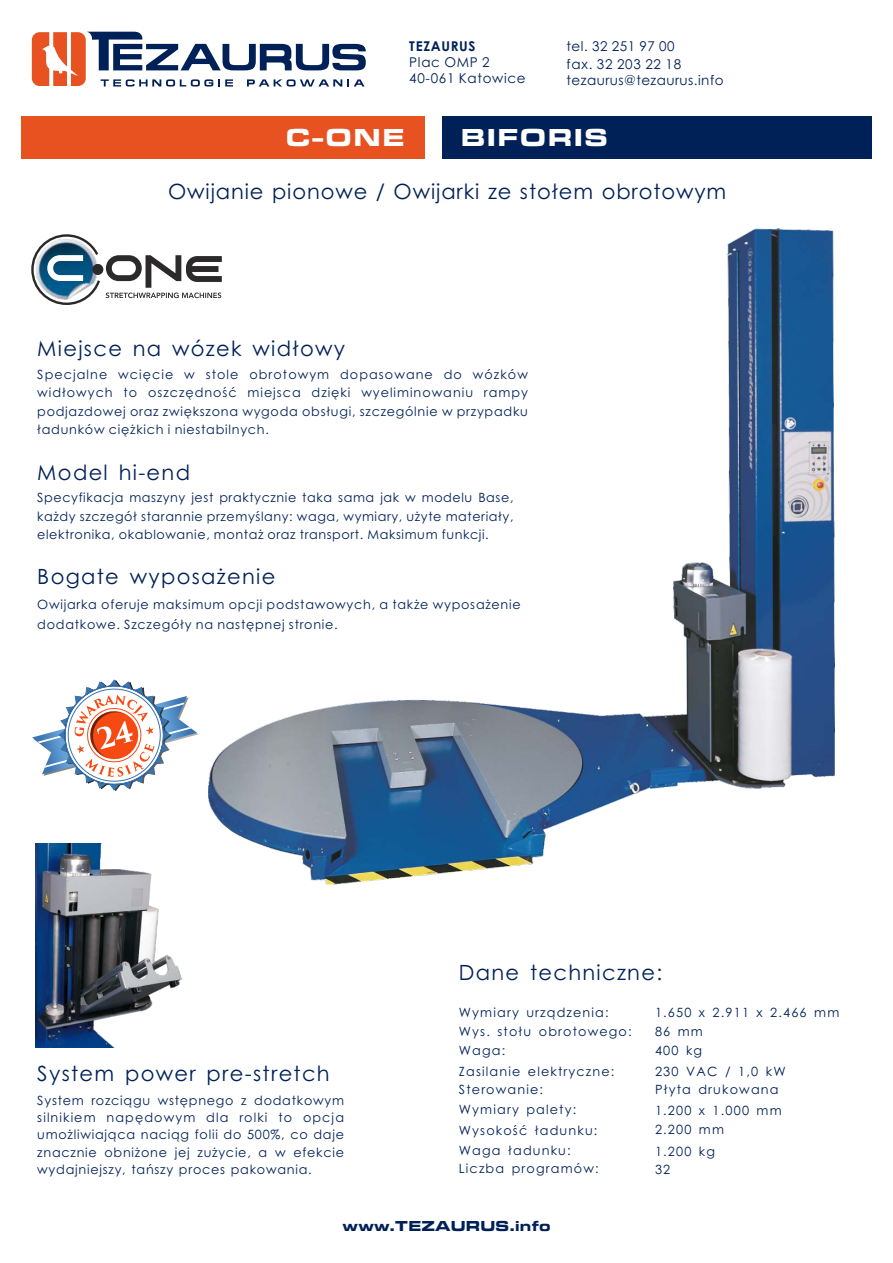
<style>
.page{position:relative;width:893px;height:1263px;background:#fff}
.page>*{position:absolute;margin:0;border:0;box-sizing:border-box;transform-origin:0 0}
.t1{font:700 expanded 25.5px "Microgramma DOT";letter-spacing:.115em;color:#fff}
.t2{font:21px "Century Gothic";letter-spacing:.06em;color:#002157}
.t3{font:700 expanded 15px "Microgramma DOT";letter-spacing:.06em;color:#002157}
.t4{font:13.5px/16px "Century Gothic";letter-spacing:.035em;color:#002157}
.t5{font:700 13.5px "Century Gothic";letter-spacing:.05em;color:#002157}
.t6{font:12.75px/17.2px "Century Gothic";letter-spacing:.06em;color:#002157;text-align:justify}
.t7{font:12.75px/18.8px "Century Gothic";letter-spacing:.09em;color:#002157}
</style>
<div class="page">
<div style="left:28px;top:29px;width:61px;height:60px;background:linear-gradient(to right,#fff,#fff);border:1px solid #fff;border-radius:9px"></div>
<svg style="left:32px;top:32px;width:334px;height:55px"></svg>
<img style="left:209px;top:228px;width:625px;height:656px">
<svg style="left:31px;top:233px;width:192px;height:73px"></svg>
<div style="left:442px;top:116px;width:430px;height:42px;background:#002157"></div>
<div style="left:21px;top:116px;width:404px;height:42px;background:#e85221"></div>
<img style="left:36px;top:843px;width:147px;height:204px">
<svg style="left:32px;top:679px;width:167px;height:112px"></svg>
<p class="t5" style="left:409px;top:41px;width:68px">TEZAURUS</p>
<p class="t4" style="left:409px;top:55px;width:118px">Plac OMP 2<br>40-061 Katowice</p>
<p class="t4" style="left:567px;top:39px;width:116px;line-height:17.5px">tel. 32 251 97 00 fax. 32 203 22 18</p>
<p class="t4" style="left:567px;top:73px;width:158px">tezaurus@tezaurus.info</p>
<h1 class="t1" style="left:287px;top:129px;width:119px">C-ONE</h1>
<h1 class="t1" style="left:461px;top:129px;width:147px">BIFORIS</h1>
<h2 class="t2" style="left:168px;top:183px;width:560px">Owijanie pionowe / Owijarki ze stołem obrotowym</h2>
<h2 class="t2" style="left:37px;top:340px;width:309px">Miejsce na wózek widłowy</h2>
<p class="t6" style="left:37px;top:366px;width:492px;line-height:18.6px">Specjalne wcięcie w stole obrotowym dopasowane do wózków widłowych to oszczędność miejsca dzięki wyeliminowaniu rampy podjazdowej oraz zwiększona wygoda obsługi, szczególnie w przypadku ładunków ciężkich i niestabilnych.</p>
<h2 class="t2" style="left:37px;top:464px;width:154px">Model hi-end</h2>
<p class="t6" style="left:37px;top:490px;width:478px;line-height:18.1px">Specyfikacja maszyny jest praktycznie taka sama jak w modelu Base, każdy szczegół starannie przemyślany: waga, wymiary, użyte materiały, elektronika, okablowanie, montaż oraz transport. Maksimum funkcji.</p>
<h2 class="t2" style="left:37px;top:569px;width:240px">Bogate wyposażenie</h2>
<p class="t6" style="left:37px;top:595px;width:485px;line-height:20.7px">Owijarka oferuje maksimum opcji podstawowych, a także wyposażenie dodatkowe. Szczegóły na następnej stronie.</p>
<h2 class="t2" style="left:37px;top:1065px;width:294px">System power pre-stretch</h2>
<p class="t6" style="left:37px;top:1093px;width:308px">System rozciągu wstępnego z dodatkowym silnikiem napędowym dla rolki to opcja umożliwiająca naciąg folii do 500%, co daje znacznie obniżone jej zużycie, a w efekcie wydajniejszy, tańszy proces pakowania.</p>
<h2 class="t2" style="left:459px;top:964px;width:205px">Dane techniczne:</h2>
<p class="t7" style="left:459px;top:1004px;width:174px">Wymiary urządzenia:<br>Wys. stołu obrotowego:<br>Waga:</p>
<p class="t7" style="left:459px;top:1063px;width:157px;line-height:17.9px">Zasilanie elektryczne:<br>Sterowanie:</p>
<p class="t7" style="left:459px;top:1100px;width:140px;line-height:20.7px">Wymiary palety:<br>Wysokość ładunku:<br>Waga ładunku:</p>
<p class="t7" style="left:459px;top:1160px;width:141px">Liczba programów:</p>
<p class="t6" style="left:655px;top:1161px;width:17px">32</p>
<p class="t7" style="left:655px;top:1005px;width:186px">1.650 x 2.911 x 2.466 mm<br>86 mm<br>400 kg</p>
<p class="t7" style="left:655px;top:1064px;width:132px;line-height:17.9px">230 VAC / 1,0 kW<br>Płyta drukowana</p>
<p class="t7" style="left:655px;top:1102px;width:128px">1.200 x 1.000 mm<br>2.200 mm</p>
<p class="t6" style="left:655px;top:1143px;width:62px">1.200 kg</p>
<p class="t3" style="left:343px;top:1221px;width:209px">www.TEZAURUS.info</p>
</div>
